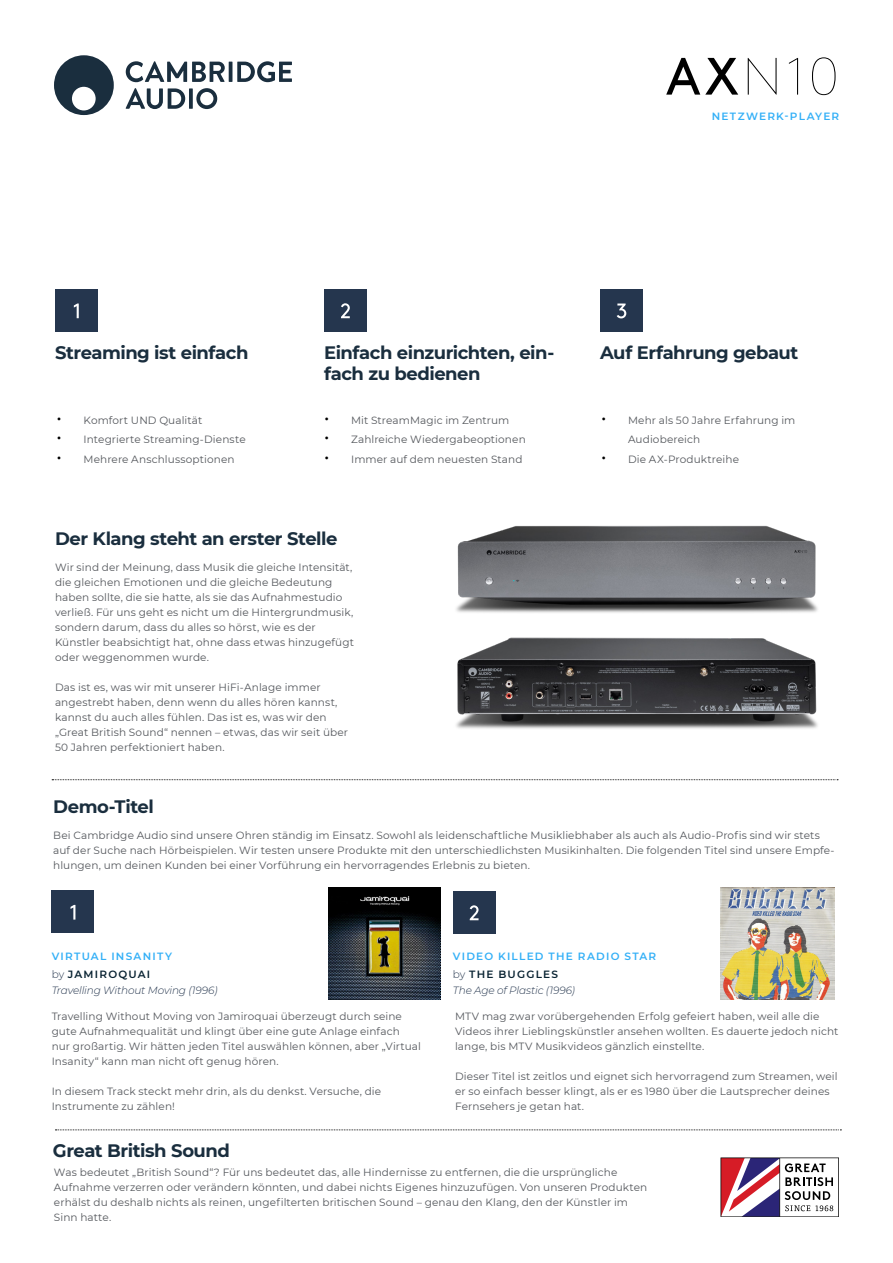
<style>
.page{position:relative;width:893px;height:1263px;background:#fff}
.page>*{position:absolute;margin:0;border:0;box-sizing:border-box;transform-origin:0 0}
.t1{font:100 52.5px "Brown";color:#000}
.t2{font:700 18px/21.6px "Montserrat";letter-spacing:-.025em;color:#1a2e3e}
.t3{font:10.5px/15px "Montserrat";letter-spacing:.01em;color:#54575c}
.t4{font:600 10.5px/18px "Montserrat";letter-spacing:.115em;color:#34b0f7}
.t5{font:italic 300 10.5px "Montserrat";letter-spacing:-.01em;color:#25364e}
.s1{font-weight:400}
.s2{font-size:18px;color:#000}
.s3{font-weight:300;color:#25364e}
.s4{color:#092332}
</style>
<div class="page">
<div style="left:453px;top:891px;width:42px;height:43px;background:#25364e"></div>
<svg style="left:470px;top:905px;width:9px;height:15px"></svg>
<div style="left:55px;top:289px;width:43px;height:43px;background:#25364e"></div>
<svg style="left:74px;top:303px;width:5px;height:15px"></svg>
<div style="left:600px;top:289px;width:43px;height:43px;background:#25364e"></div>
<svg style="left:617px;top:303px;width:9px;height:15px"></svg>
<svg style="left:52px;top:779px;width:786px;height:1px"></svg>
<svg style="left:55px;top:1129px;width:786px;height:1px"></svg>
<div style="left:52px;top:890px;width:42px;height:43px;background:#25364e"></div>
<svg style="left:71px;top:905px;width:4px;height:14px"></svg>
<div style="left:324px;top:289px;width:43px;height:43px;background:#25364e"></div>
<svg style="left:341px;top:303px;width:9px;height:15px"></svg>
<img style="left:328px;top:888px;width:112px;height:111px">
<img style="left:720px;top:888px;width:115px;height:111px">
<svg style="left:720px;top:1157px;width:119px;height:60px"></svg>
<img style="left:456px;top:525px;width:362px;height:88px">
<img style="left:456px;top:637px;width:362px;height:92px">
<svg style="left:54px;top:55px;width:60px;height:60px"></svg>
<svg style="left:126px;top:88px;width:59px;height:21px"></svg>
<svg style="left:189px;top:88px;width:4px;height:21px"></svg>
<svg style="left:196px;top:88px;width:21px;height:21px"></svg>
<hr style="left:229px;top:62px;width:3px;height:20px;background:#1a2e3e">
<svg style="left:126px;top:61px;width:99px;height:21px"></svg>
<svg style="left:237px;top:61px;width:55px;height:21px"></svg>
<h1 class="t1" style="left:666px;top:38px;width:175px"><span class="s1">AX</span>N10</h1>
<p class="t4" style="left:712px;top:107px;width:129px">NETZWERK-PLAYER</p>
<h2 class="t2" style="left:55px;top:340px;width:195px">Streaming ist einfach</h2>
<h2 class="t2" style="left:324px;top:340px;width:232px">Einfach einzurichten, ein&shy;fach zu bedienen</h2>
<h2 class="t2" style="left:600px;top:340px;width:200px">Auf Erfahrung gebaut</h2>
<p class="t3" style="left:57px;top:412px;width:147px"><span class="s2">•</span> Komfort UND Qualität</p>
<p class="t3" style="left:57px;top:431px;width:191px"><span class="s2">•</span> Integrierte Streaming-Dienste</p>
<p class="t3" style="left:57px;top:451px;width:179px"><span class="s2">•</span> Mehrere Anschlussoptionen</p>
<p class="t3" style="left:324px;top:412px;width:187px"><span class="s2">•</span> Mit StreamMagic im Zentrum</p>
<p class="t3" style="left:324px;top:432px;width:203px"><span class="s2">•</span> Zahlreiche Wiedergabeoptionen</p>
<p class="t3" style="left:324px;top:451px;width:200px"><span class="s2">•</span> Immer auf dem neuesten Stand</p>
<h2 class="t2" style="left:55px;top:527px;width:284px">Der Klang steht an erster Stelle</h2>
<p class="t3" style="left:55px;top:559px;width:301px">Wir sind der Meinung, dass Musik die gleiche Intensität, die gleichen Emotionen und die gleiche Bedeutung haben sollte, die sie hatte, als sie das Aufnahmestudio verließ. Für uns geht es nicht um die Hintergrundmusik, sondern darum, dass du alles so hörst, wie es der Künstler beabsichtigt hat, ohne dass etwas hinzugefügt oder weggenommen wurde.</p>
<p class="t3" style="left:55px;top:679px;width:295px">Das ist es, was wir mit unserer HiFi-Anlage immer angestrebt haben, denn wenn du alles hören kannst, kannst du auch alles fühlen. Das ist es, was wir den „Great British Sound“ nennen – etwas, das wir seit über 50 Jahren perfektioniert haben.</p>
<p class="t3" style="left:628px;top:410px;width:169px;line-height:19.5px;text-indent:-27px"><span class="s2">•</span> Mehr als 50 Jahre Erfahrung im<br>Audiobereich</p>
<p class="t3" style="left:601px;top:451px;width:139px"><span class="s2">•</span> Die AX-Produktreihe</p>
<h2 class="t2" style="left:53px;top:795px;width:102px">Demo-Titel</h2>
<p class="t3" style="left:53px;top:827px;width:783px">Bei Cambridge Audio sind unsere Ohren ständig im Einsatz. Sowohl als leidenschaftliche Musikliebhaber als auch als Audio-Profis sind wir stets auf der Suche nach Hörbeispielen. Wir testen unsere Produkte mit den unterschiedlichsten Musikinhalten. Die folgenden Titel sind unsere Empfe&shy;hlungen, um deinen Kunden bei einer Vorführung ein hervorragendes Erlebnis zu bieten.</p>
<p class="t4" style="left:52px;top:946px;width:122px">VIRTUAL INSANITY <span class="s3">by</span> <span class="s4">JAMIROQUAI</span></p>
<p class="t5" style="left:52px;top:983px;width:167px">Travelling Without Moving (1996)</p>
<p class="t3" style="left:52px;top:1009px;width:371px">Travelling Without Moving von Jamiroquai überzeugt durch seine gute Aufnahmequalität und klingt über eine gute Anlage einfach nur großartig. Wir hätten jeden Titel auswählen können, aber „Virtual Insanity“ kann man nicht oft genug hören.</p>
<p class="t3" style="left:52px;top:1084px;width:331px">In diesem Track steckt mehr drin, als du denkst. Versuche, die<br>Instrumente zu zählen!</p>
<h2 class="t2" style="left:53px;top:1139px;width:178px">Great British Sound</h2>
<p class="t4" style="left:453px;top:947px;width:205px">VIDEO KILLED THE RADIO STAR <span class="s3">by</span> <span class="s4">THE BUGGLES</span></p>
<p class="t5" style="left:453px;top:983px;width:124px">The Age of Plastic (1996)</p>
<p class="t3" style="left:455px;top:1009px;width:385px">MTV mag zwar vorübergehenden Erfolg gefeiert haben, weil alle die<br>Videos ihrer Lieblingskünstler ansehen wollten. Es dauerte jedoch nicht lange, bis MTV Musikvideos gänzlich einstellte.</p>
<p class="t3" style="left:455px;top:1069px;width:384px">Dieser Titel ist zeitlos und eignet sich hervorragend zum Streamen, weil er so einfach besser klingt, als er es 1980 über die Lautsprecher deines<br>Fernsehers je getan hat.</p>
<p class="t3" style="left:54px;top:1164px;width:595px">Was bedeutet „British Sound“? Für uns bedeutet das, alle Hindernisse zu entfernen, die die ursprüngliche Aufnahme verzerren oder verändern könnten, und dabei nichts Eigenes hinzuzufügen. Von unseren Produkten erhälst du deshalb nichts als reinen, ungefilterten britischen Sound – genau den Klang, den der Künstler im Sinn hatte.</p>
</div>
